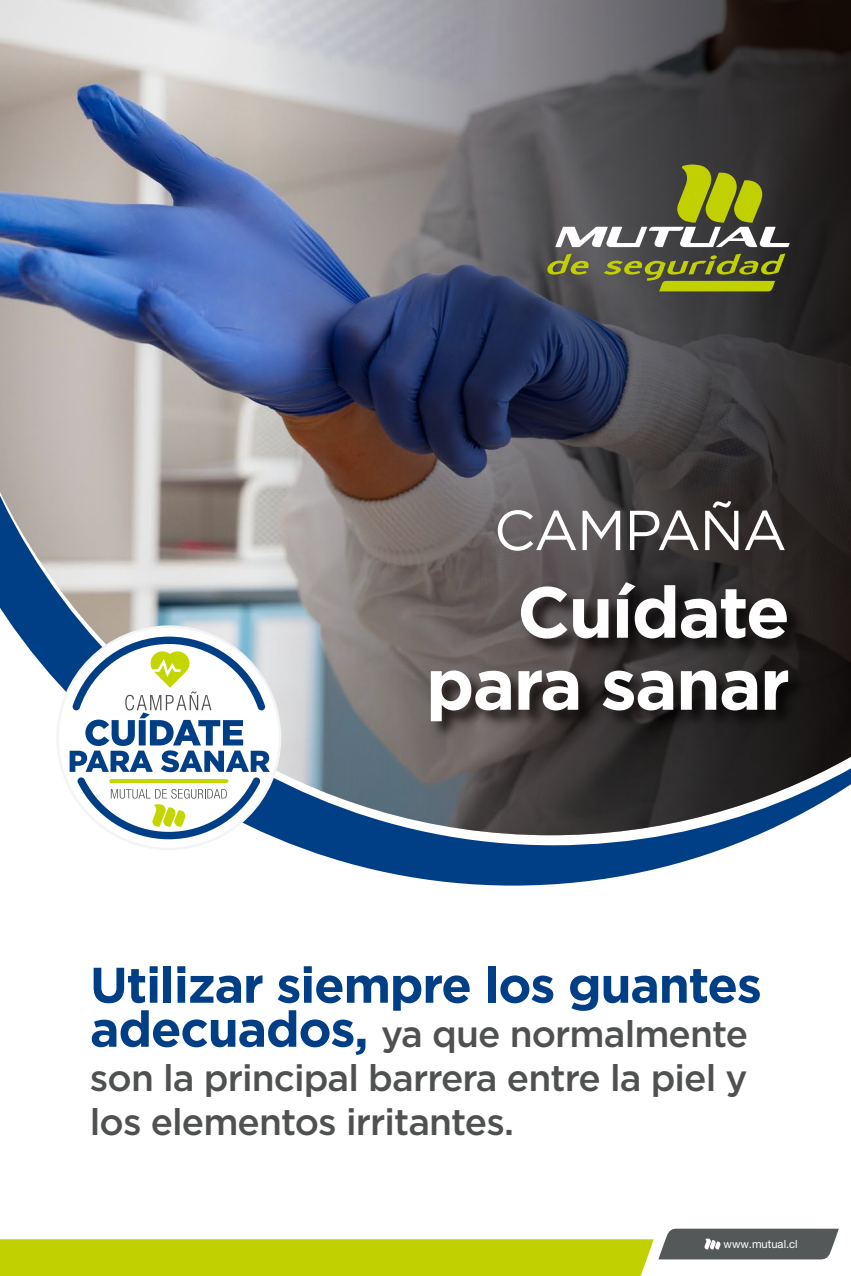
<style>
.page{position:relative;width:851px;height:1276px;background:#fff}
.page>*{position:absolute;margin:0;border:0;box-sizing:border-box;transform-origin:0 0}
.t1{font:700 72px/72px "Gotham";letter-spacing:-.025em;color:#fff;text-align:right}
.t2{font:56.2px "Gotham";letter-spacing:-.025em;color:#fff}
.t3{font:700 50px "Gotham";letter-spacing:-.025em;color:#003f86}
.t4{font:500 37px/44px "Gotham";letter-spacing:-.025em;color:#4f5050;text-align:justify}
.t5{font:11.2px "Helvetica Neue LT Std";color:#fff}
.s1{font-weight:700;font-size:50px;color:#003f86}
</style>
<div class="page">
<svg style="left:0;top:1228px;width:838px;height:48px"></svg>
<img style="left:0;top:0;width:850px;height:885px">
<svg style="left:546px;top:253px;width:43px;height:22px"></svg>
<svg style="left:555px;top:164px;width:234px;height:83px;background:#6f7150"></svg>
<svg style="left:603px;top:253px;width:182px;height:38px;background:#6d722a"></svg>
<img style="left:108px;top:571px;width:723px;height:267px">
<div style="left:58px;top:626px;width:222px;height:223px;background:#fff;border-radius:50%"></div>
<svg style="left:70px;top:636px;width:200px;height:203px"></svg>
<h2 class="t2" style="left:494px;top:494px;width:294px">CAMPAÑA</h2>
<h1 class="t1" style="left:426px;top:576px;width:365px">Cuídate para sanar</h1>
<h3 class="t3" style="left:90px;top:952px;width:673px">Utilizar siempre los guantes</h3>
<p class="t4" style="left:90px;top:1011px;width:659px"><span class="s1">adecuados,</span> ya que normalmente son la principal barrera entre la piel y los elementos irritantes.</p>
<p class="t5" style="left:723px;top:1237px;width:76px">www.mutual.cl</p>
</div>
